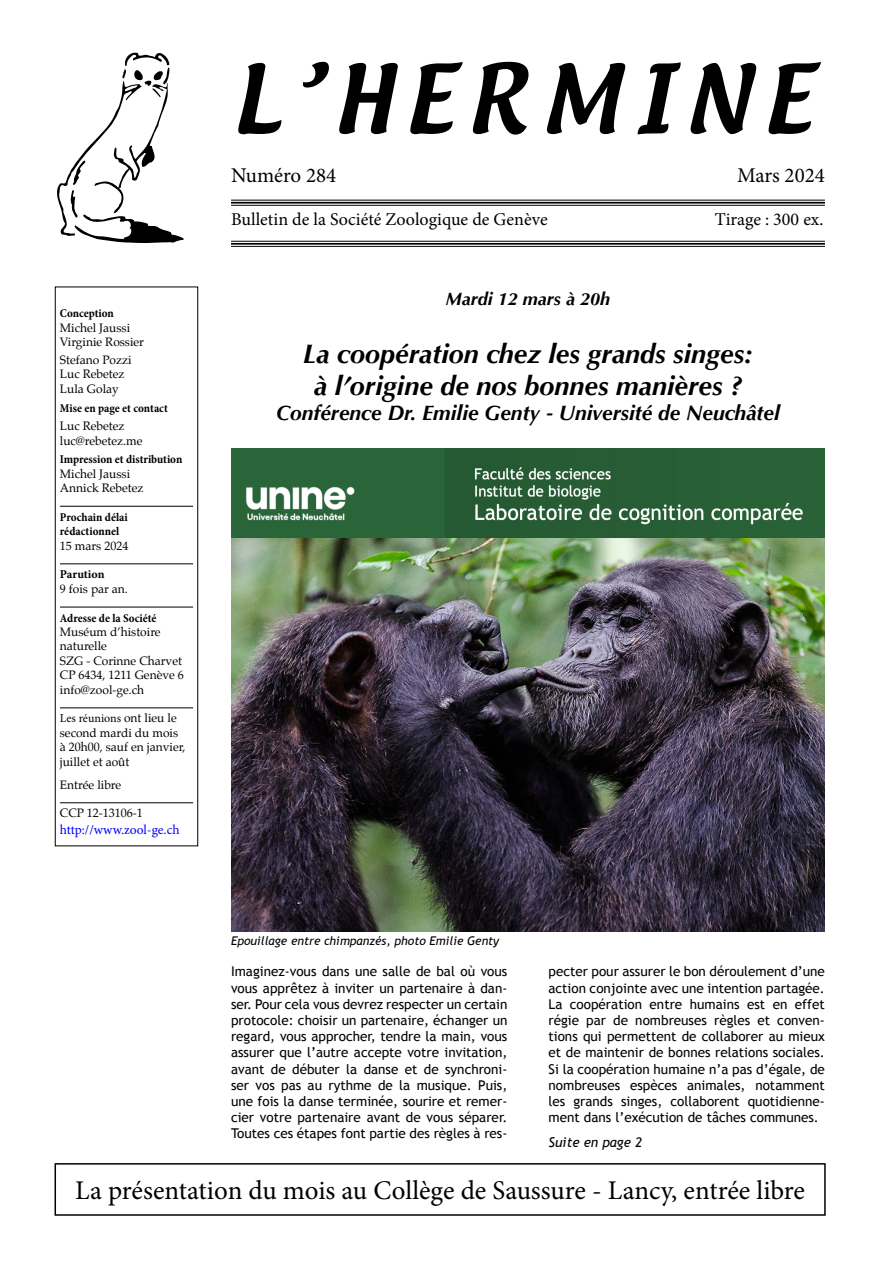
<style>
.page{position:relative;width:893px;height:1263px;background:#fff}
.page>*{position:absolute;margin:0;border:0;box-sizing:border-box;transform-origin:0 0}
.t1{font:84px "Textile";letter-spacing:.16em;color:#000}
.t2{font:italic 700 27px/32.4px "Optima";color:#000;text-align:center}
.t3{font:27px "Minion Pro";letter-spacing:-.005em;color:#000}
.t4{font:italic 700 21px "Optima";color:#000}
.t5{font:21px "Minion Pro";color:#000}
.t6{font:18px "Minion Pro";color:#000}
.t7{font:italic 700 18px "Optima";color:#000}
.t8{font:13.5px/16.2px "Trebuchet MS";color:#000;text-align:justify}
.t9{font:13.5px "Minion Pro";letter-spacing:-.005em;color:#00f}
.t10{font:italic 13.5px "Trebuchet MS";color:#000}
.t11{font:12px/14.4px "Palatino";color:#000}
.t12{font:700 condensed 12px/14.4px "Minion Pro";color:#000}
.t13{font:italic 12px "Trebuchet MS";color:#000}
.t14{font:12px "Minion Pro";color:#000}
.t15{font:700 12px "Minion Pro";letter-spacing:-.005em;color:#000}
.s1{font-family:"Palatino"}
</style>
<div class="page">
<div style="left:55px;top:1163px;width:771px;height:53px;border:2px solid #000"></div>
<hr style="left:231px;top:200px;width:594px;height:1px;background:#000">
<hr style="left:231px;top:202px;width:594px;height:2px;background:#000">
<hr style="left:231px;top:205px;width:594px;height:1px;background:#000">
<hr style="left:231px;top:241px;width:594px;height:1px;background:#000">
<hr style="left:231px;top:243px;width:594px;height:2px;background:#000">
<hr style="left:231px;top:246px;width:594px;height:1px;background:#000">
<svg style="left:57px;top:52px;width:127px;height:191px"></svg>
<hr style="left:60px;top:506px;width:133px;height:1px;background:#000">
<hr style="left:60px;top:564px;width:133px;height:1px;background:#000">
<hr style="left:60px;top:607px;width:133px;height:1px;background:#000">
<hr style="left:60px;top:708px;width:133px;height:1px;background:#000">
<hr style="left:60px;top:802px;width:133px;height:1px;background:#000">
<div style="left:55px;top:287px;width:143px;height:559px;border:1px solid #000"></div>
<img style="left:231px;top:449px;width:594px;height:483px">
<h1 class="t1" style="left:231px;top:50px;width:581px">L’HERMINE</h1>
<h3 class="t5" style="left:231px;top:161px;width:107px">Numéro 284</h3>
<h3 class="t5" style="left:737px;top:161px;width:89px">Mars 2024</h3>
<p class="t12" style="left:60px;top:306px;width:56px">Conception</p>
<p class="t11" style="left:60px;top:321px;width:86px">Michel Jaussi<br>Virginie Rossier</p>
<p class="t11" style="left:60px;top:354px;width:73px">Stefano Pozzi<br>Luc Rebetez<br>Lula Golay</p>
<p class="t12" style="left:60px;top:400px;width:109px">Mise en page et contact</p>
<p class="t11" style="left:60px;top:420px;width:84px">Luc Rebetez luc@rebetez.me</p>
<p class="t12" style="left:60px;top:452px;width:124px">Impression et distribution</p>
<p class="t11" style="left:60px;top:467px;width:85px">Michel Jaussi<br>Annick Rebetez</p>
<p class="t12" style="left:60px;top:510px;width:69px">Prochain délai rédactionnel</p>
<p class="t11" style="left:60px;top:539px;width:70px">15 mars 2024</p>
<p class="t15" style="left:60px;top:566px;width:46px">Parution</p>
<p class="t11" style="left:60px;top:582px;width:70px">9 fois par an.</p>
<p class="t12" style="left:60px;top:610px;width:98px">Adresse de la Société</p>
<p class="t11" style="left:60px;top:625px;width:126px">Muséum d’histoire naturelle<br>SZG - Corinne Charvet<br>CP 6434, 1211 Genève 6 info@zool-ge.ch</p>
<p class="t14" style="left:60px;top:710px;width:118px">Les réunions <span class="s1">ont lieu le</span></p>
<p class="t11" style="left:60px;top:726px;width:127px">second mardi du mois à 20h00, sauf en janvier, juillet et août</p>
<p class="t11" style="left:60px;top:778px;width:63px">Entrée libre</p>
<p class="t11" style="left:60px;top:807px;width:85px">CCP 12-13106-1</p>
<p class="t9" style="left:60px;top:820px;width:121px">http://www.zool-ge.ch</p>
<h3 class="t6" style="left:231px;top:207px;width:318px">Bulletin de la Société Zoologique de Genève</h3>
<h3 class="t6" style="left:715px;top:207px;width:110px">Tirage : 300 ex.</h3>
<h3 class="t7" style="left:446px;top:288px;width:166px">Mardi 12 mars à 20h</h3>
<h2 class="t2" style="left:303px;top:337px;width:452px">La coopération chez les grands singes: à l’origine de nos bonnes manières ?</h2>
<h3 class="t4" style="left:276px;top:401px;width:505px">Conférence Dr. Emilie Genty - Université de Neuchâtel</h3>
<p class="t13" style="left:231px;top:934px;width:270px">Epouillage entre chimpanzés, photo Emilie Genty</p>
<p class="t8" style="left:231px;top:963px;width:278px">Imaginez-vous dans une salle de bal où vous vous apprêtez à inviter un partenaire à dan&shy;ser. Pour cela vous devrez respecter un certain protocole: choisir un partenaire, échanger un regard, vous approcher, tendre la main, vous assurer que l’autre accepte votre invitation, avant de débuter la danse et de synchroni&shy;ser vos pas au rythme de la musique. Puis, une fois la danse terminée, sourire et remer&shy;cier votre partenaire avant de vous séparer.<br>Toutes ces étapes font partie des règles à res-</p>
<p class="t8" style="left:548px;top:963px;width:278px">pecter pour assurer le bon déroulement d’une action conjointe avec une intention partagée.<br>La coopération entre humains est en effet régie par de nombreuses règles et conven&shy;tions qui permettent de collaborer au mieux et de maintenir de bonnes relations sociales.<br>Si la coopération humaine n’a pas d’égale, de nombreuses espèces animales, notamment les grands singes, collaborent quotidienne&shy;ment dans l’exécution de tâches communes.</p>
<p class="t10" style="left:548px;top:1134px;width:95px">Suite en page 2</p>
<h2 class="t3" style="left:75px;top:1172px;width:731px">La présentation du mois au Collège de Saussure - Lancy, entrée libre</h2>
</div>
